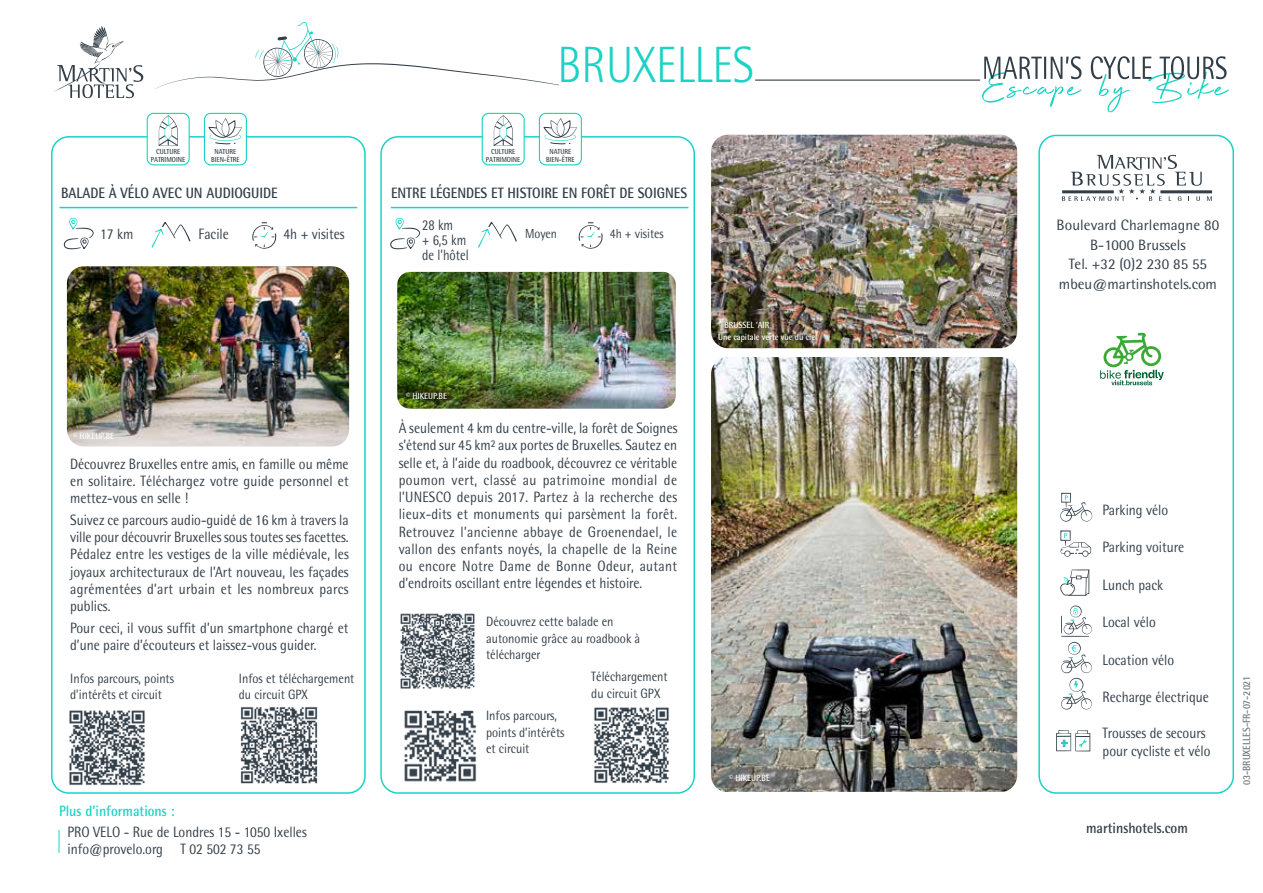
<style>
.page{position:relative;width:1263px;height:893px;background:#fff}
.page>*{position:absolute;margin:0;border:0;box-sizing:border-box;transform-origin:0 0}
.t1{font:300 51px "Rotis Semi Sans";color:#19d3c5;scale:.9 1}
.t2{font:15px/17.2px "Rotis Semi Sans";color:#323e48;text-align:justify;scale:.9 1}
.t3{font:700 15px "Rotis Semi Sans";color:#323e48;scale:.9 1}
.t4{font:15px/19.5px "Rotis Semi Sans";color:#323e48;text-align:center}
.t5{font:700 15px "Rotis Semi Sans";color:#19d3c5;scale:.9 1}
.t6{font:15px/15px "Rotis Semi Sans";color:#323e48;scale:.84 1}
.t7{font:13.5px/16.5px "Rotis Semi Sans";color:#323e48;scale:.9 1}
.t8{font:13.2px "Rotis Semi Sans";color:#323e48;scale:.9 1}
.t9{font:700 10.5px "Rotis Semi Sans";color:#6f787f;scale:.9 1}
.t10{font:700 9px/12px "Rotis Semi Sans";color:#fff;scale:.9 1}
.t11{font:700 7.35px/7.9px "Rotis Semi Sans";color:#323e48;text-align:center;scale:.9 1}
</style>
<div class="page">
<svg style="left:982px;top:56px;width:247px;height:56px"></svg>
<svg style="left:64px;top:218px;width:30px;height:31px"></svg>
<svg style="left:252px;top:222px;width:24px;height:27px"></svg>
<svg style="left:152px;top:222px;width:38px;height:26px"></svg>
<div style="left:51px;top:136px;width:315px;height:658px;border:2px solid #19d3c5;border-radius:17px"></div>
<svg style="left:53px;top:26px;width:90px;height:72px"></svg>
<svg style="left:155px;top:22px;width:405px;height:67px"></svg>
<hr style="left:60px;top:207px;width:297px;height:1px;background:#19d3c5">
<div style="left:1038px;top:135px;width:196px;height:659px;border:2px solid #19d3c5;border-radius:17px"></div>
<hr style="left:755px;top:80px;width:225px;height:1px;background:#323e48">
<svg style="left:59px;top:830px;width:1px;height:23px"></svg>
<div style="left:147px;top:113px;width:42px;height:52px;background:#fff;border-radius:6px"></div>
<svg style="left:159px;top:115px;width:19px;height:31px"></svg>
<div style="left:147px;top:113px;width:43px;height:52px;border:1px solid #19d3c5;border-radius:6px"></div>
<div style="left:204px;top:113px;width:42px;height:52px;background:#fff;border-radius:6px"></div>
<svg style="left:209px;top:118px;width:33px;height:26px"></svg>
<div style="left:204px;top:113px;width:43px;height:52px;border:1px solid #19d3c5;border-radius:6px"></div>
<img style="left:67px;top:266px;width:282px;height:180px">
<svg style="left:1100px;top:333px;width:64px;height:52px"></svg>
<svg style="left:1062px;top:155px;width:150px;height:46px"></svg>
<img style="left:69px;top:710px;width:76px;height:76px">
<img style="left:240px;top:707px;width:78px;height:77px">
<img style="left:711px;top:135px;width:306px;height:213px">
<img style="left:711px;top:357px;width:306px;height:435px">
<svg style="left:390px;top:218px;width:30px;height:31px"></svg>
<svg style="left:579px;top:222px;width:24px;height:27px"></svg>
<svg style="left:478px;top:222px;width:39px;height:26px"></svg>
<div style="left:380px;top:136px;width:315px;height:658px;border:2px solid #19d3c5;border-radius:17px"></div>
<hr style="left:391px;top:207px;width:297px;height:1px;background:#19d3c5">
<div style="left:482px;top:113px;width:42px;height:52px;background:#fff;border-radius:6px"></div>
<svg style="left:494px;top:115px;width:19px;height:31px"></svg>
<div style="left:482px;top:113px;width:43px;height:52px;border:1px solid #19d3c5;border-radius:6px"></div>
<div style="left:539px;top:113px;width:42px;height:52px;background:#fff;border-radius:6px"></div>
<svg style="left:544px;top:118px;width:33px;height:26px"></svg>
<div style="left:539px;top:113px;width:43px;height:52px;border:1px solid #19d3c5;border-radius:6px"></div>
<img style="left:397px;top:272px;width:279px;height:137px">
<img style="left:400px;top:613px;width:75px;height:76px">
<img style="left:404px;top:710px;width:73px;height:72px">
<img style="left:594px;top:707px;width:75px;height:76px">
<svg style="left:1060px;top:493px;width:32px;height:29px"></svg>
<svg style="left:1060px;top:530px;width:31px;height:27px"></svg>
<svg style="left:1060px;top:569px;width:29px;height:27px"></svg>
<svg style="left:1061px;top:606px;width:31px;height:103px"></svg>
<svg style="left:1056px;top:730px;width:34px;height:21px"></svg>
<p class="t11" style="left:151px;top:147px;width:40px">CULTURE<br>PATRIMOINE</p>
<p class="t11" style="left:211px;top:147px;width:33px">NATURE<br>BIEN-ÊTRE</p>
<p class="t3" style="left:61px;top:184px;width:242px">BALADE À VÉLO AVEC UN AUDIOGUIDE</p>
<p class="t2" style="left:100px;top:226px;width:38px">17 km</p>
<p class="t2" style="left:199px;top:226px;width:35px">Facile</p>
<p class="t2" style="left:283px;top:226px;width:70px">4h + visites</p>
<p class="t10" style="left:73px;top:430px;width:47px">© HIKEUP.BE</p>
<p class="t2" style="left:70px;top:455px;width:311px">Découvrez Bruxelles entre amis, en famille ou même en solitaire. Téléchargez votre guide personnel et mettez-vous en selle !</p>
<p class="t2" style="left:70px;top:511px;width:311px">Suivez ce parcours audio-guidé de 16 km à travers la ville pour découvrir Bruxelles sous toutes ses facettes.<br>Pédalez entre les vestiges de la ville médiévale, les joyaux architecturaux de l’Art nouveau, les façades agrémentées d’art urbain et les nombreux parcs publics.</p>
<p class="t2" style="left:70px;top:619px;width:311px">Pour ceci, il vous suffit d’un smartphone chargé et d’une paire d’écouteurs et laissez-vous guider.</p>
<p class="t7" style="left:70px;top:670px;width:117px">Infos parcours, points d’intérêts et circuit</p>
<p class="t7" style="left:239px;top:670px;width:130px">Infos et téléchargement du circuit GPX</p>
<p class="t5" style="left:59px;top:802px;width:130px">Plus d’informations :</p>
<p class="t2" style="left:68px;top:824px;width:267px;line-height:16.5px">PRO VELO - Rue de Londres 15 - 1050 Ixelles info@provelo.org T 02 502 73 55</p>
<h1 class="t1" style="left:557px;top:36px;width:220px">BRUXELLES</h1>
<p class="t11" style="left:486px;top:147px;width:40px">CULTURE<br>PATRIMOINE</p>
<p class="t11" style="left:546px;top:147px;width:33px">NATURE<br>BIEN-ÊTRE</p>
<p class="t3" style="left:391px;top:184px;width:330px">ENTRE LÉGENDES ET HISTOIRE EN FORÊT DE SOIGNES</p>
<p class="t6" style="left:422px;top:218px;width:57px">28 km<br>+ 6,5 km de l’hôtel</p>
<p class="t8" style="left:525px;top:226px;width:37px">Moyen</p>
<p class="t8" style="left:610px;top:226px;width:61px">4h + visites</p>
<p class="t10" style="left:406px;top:390px;width:47px">© HIKEUP.BE</p>
<p class="t10" style="left:414px;top:390px;width:47px">© HIKEUP.BE</p>
<p class="t2" style="left:399px;top:419px;width:311px">À seulement 4 km du centre-ville, la forêt de Soignes s’étend sur 45 km² aux portes de Bruxelles. Sautez en selle et, à l’aide du roadbook, découvrez ce véritable poumon vert, classé au patrimoine mondial de l’UNESCO depuis 2017. Partez à la recherche des lieux-dits et monuments qui parsèment la forêt.<br>Retrouvez l’ancienne abbaye de Groenendael, le vallon des enfants noyés, la chapelle de la Reine ou encore Notre Dame de Bonne Odeur, autant d’endroits oscillant entre légendes et histoire.</p>
<p class="t7" style="left:486px;top:613px;width:173px">Découvrez cette balade en autonomie grâce au roadbook à télécharger</p>
<p class="t7" style="left:486px;top:707px;width:89px">Infos parcours, points d’intérêts et circuit</p>
<p class="t7" style="left:591px;top:668px;width:86px">Téléchargement du circuit GPX</p>
<p class="t10" style="left:718px;top:319px;width:112px">© BRUSSEL ’AIR<br>Une capitale verte vue du ciel</p>
<p class="t10" style="left:729px;top:772px;width:47px">© HIKEUP.BE</p>
<p class="t4" style="left:1056px;top:216px;width:164px">Boulevard Charlemagne 80<br>B-1000 Brussels<br>Tel. +32 (0)2 230 85 55 mbeu@martinshotels.com</p>
<p class="t2" style="left:1102px;top:501px;width:74px">Parking vélo</p>
<p class="t2" style="left:1102px;top:539px;width:92px">Parking voiture</p>
<p class="t2" style="left:1102px;top:576px;width:69px">Lunch pack</p>
<p class="t2" style="left:1102px;top:614px;width:61px">Local vélo</p>
<p class="t2" style="left:1102px;top:651px;width:81px">Location vélo</p>
<p class="t2" style="left:1102px;top:689px;width:120px">Recharge électrique</p>
<p class="t2" style="left:1102px;top:724px;width:121px;line-height:18px">Trousses de secours pour cycliste et vélo</p>
<p class="t3" style="left:1086px;top:819px;width:115px">martinshotels.com</p>
<p class="t9" style="left:1240px;top:785px;width:123px;rotate:-90deg">03-BRUXELLES-FR-07-2021</p>
</div>
